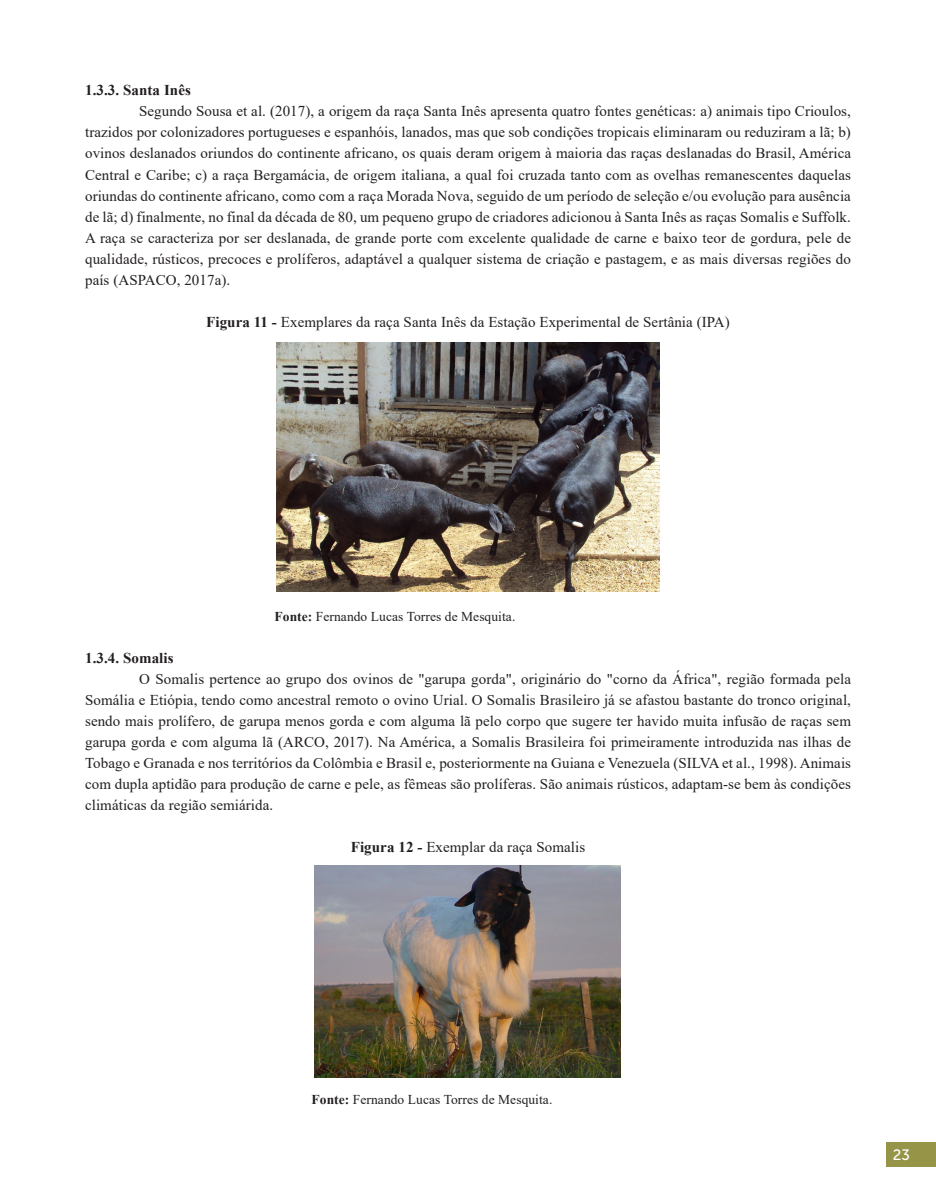
<style>
.page{position:relative;width:936px;height:1191px;background:#fff}
.page>*{position:absolute;margin:0;border:0;box-sizing:border-box;transform-origin:0 0}
.t1{font:15px/21px "Times New Roman";letter-spacing:.005em;color:#231f20;text-align:justify}
.t2{font:700 15px "Times New Roman";letter-spacing:.005em;color:#231f20}
.t3{font:15px "Museo Sans 500";color:#fff}
.t4{font:13.5px "Times New Roman";letter-spacing:.005em;color:#231f20}
.s1{font-weight:700}
</style>
<div class="page">
<div style="left:886px;top:1142px;width:49px;height:24px;background:#969446"></div>
<img style="left:276px;top:342px;width:383px;height:249px">
<img style="left:315px;top:865px;width:305px;height:212px">
<p class="t2" style="left:85px;top:80px;width:107px">1.3.3. Santa Inês</p>
<p class="t1" style="left:85px;top:100px;width:767px;text-indent:54px">Segundo Sousa et al. (2017), a origem da raça Santa Inês apresenta quatro fontes genéticas: a) animais tipo Crioulos, trazidos por colonizadores portugueses e espanhóis, lanados, mas que sob condições tropicais eliminaram ou reduziram a lã; b) ovinos deslanados oriundos do continente africano, os quais deram origem à maioria das raças deslanadas do Brasil, América Central e Caribe; c) a raça Bergamácia, de origem italiana, a qual foi cruzada tanto com as ovelhas remanescentes daquelas oriundas do continente africano, como com a raça Morada Nova, seguido de um período de seleção e/ou evolução para ausência de lã; d) finalmente, no final da década de 80, um pequeno grupo de criadores adicionou à Santa Inês as raças Somalis e Suffolk.<br>A raça se caracteriza por ser deslanada, de grande porte com excelente qualidade de carne e baixo teor de gordura, pele de qualidade, rústicos, precoces e prolíferos, adaptável a qualquer sistema de criação e pastagem, e as mais diversas regiões do país (ASPACO, 2017a).</p>
<p class="t1" style="left:206px;top:310px;width:525px"><span class="s1">Figura 11 -</span> Exemplares da raça Santa Inês da Estação Experimental de Sertânia (IPA)</p>
<p class="t4" style="left:274px;top:606px;width:242px"><span class="s1">Fonte:</span> Fernando Lucas Torres de Mesquita.</p>
<p class="t2" style="left:85px;top:647px;width:90px">1.3.4. Somalis</p>
<p class="t1" style="left:85px;top:667px;width:767px;text-indent:54px">O Somalis pertence ao grupo dos ovinos de "garupa gorda", originário do "corno da África", região formada pela Somália e Etiópia, tendo como ancestral remoto o ovino Urial. O Somalis Brasileiro já se afastou bastante do tronco original, sendo mais prolífero, de garupa menos gorda e com alguma lã pelo corpo que sugere ter havido muita infusão de raças sem garupa gorda e com alguma lã (ARCO, 2017). Na América, a Somalis Brasileira foi primeiramente introduzida nas ilhas de Tobago e Granada e nos territórios da Colômbia e Brasil e, posteriormente na Guiana e Venezuela (SILVA et al., 1998). Animais com dupla aptidão para produção de carne e pele, as fêmeas são prolíferas. São animais rústicos, adaptam-se bem às condições climáticas da região semiárida.</p>
<p class="t1" style="left:351px;top:835px;width:236px"><span class="s1">Figura 12 -</span> Exemplar da raça Somalis</p>
<p class="t4" style="left:311px;top:1089px;width:242px"><span class="s1">Fonte:</span> Fernando Lucas Torres de Mesquita.</p>
<p class="t3" style="left:892px;top:1146px;width:19px">23</p>
</div>
